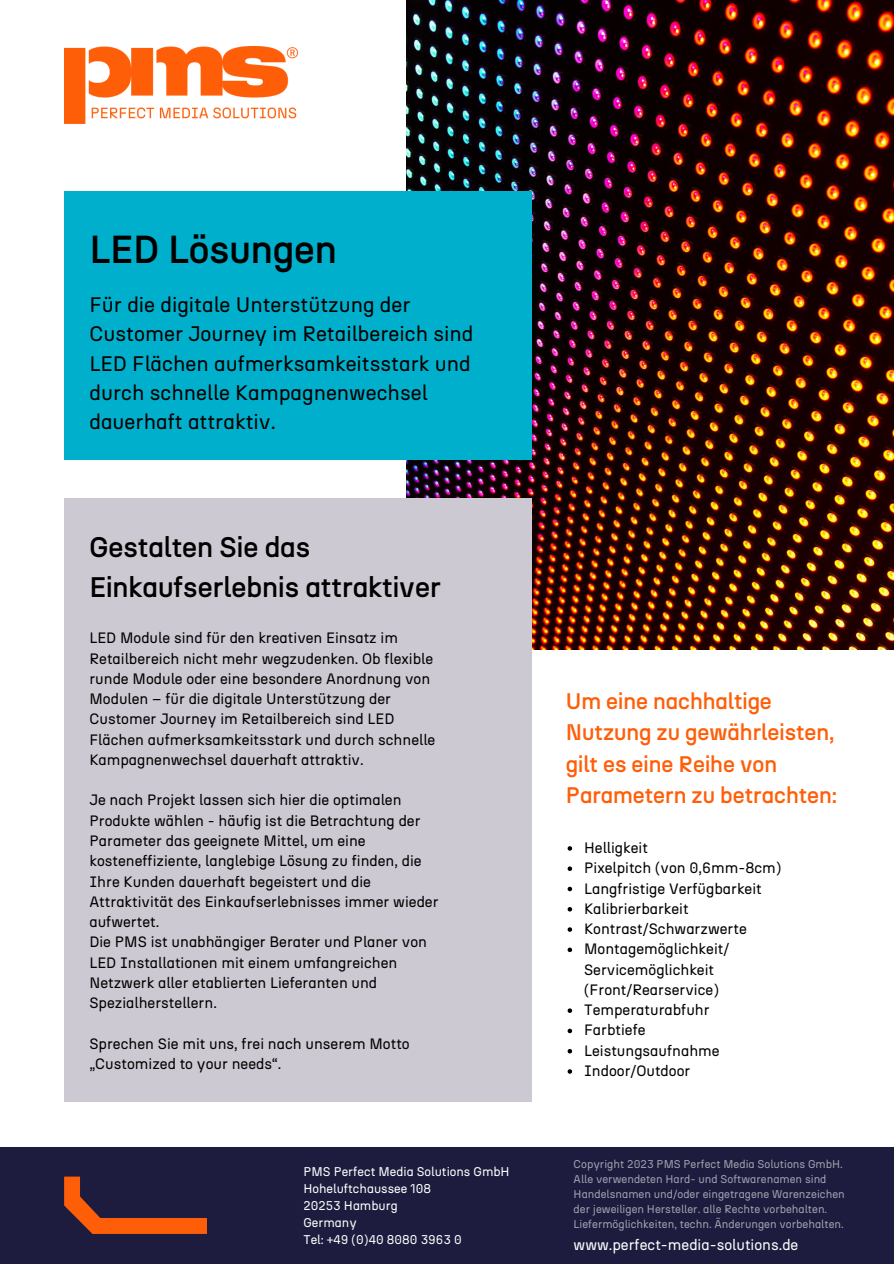
<style>
.page{position:relative;width:894px;height:1264px;background:#fff}
.page>*{position:absolute;margin:0;border:0;box-sizing:border-box;transform-origin:0 0}
.t1{font:500 39px "N27";color:#000}
.t2{font:500 28.35px/39.5px "N27";color:#000}
.t3{font:500 22.5px/31.5px "N27";color:#ff5e08}
.t4{font:21px/29.2px "N27";color:#000}
.t5{font:15px/20.2px "N27";color:#000}
.t6{font:15px "N27";color:#fff}
.t7{font:12.6px/17.1px "N27";color:#fff}
.t8{font:11.25px/15px "N27";color:#fff}
</style>
<div class="page">
<img style="left:406px;top:0;width:487px;height:650px">
<div style="left:0;top:1147px;width:893px;height:116px;background:#1d1c3e"></div>
<div style="left:64px;top:191px;width:467px;height:268px;background:#00afcb"></div>
<img style="left:64px;top:47px;width:233px;height:76px">
<div style="left:64px;top:498px;width:467px;height:603px;background:#cdc9d2"></div>
<svg style="left:567px;top:846px;width:5px;height:4px"></svg>
<svg style="left:567px;top:866px;width:5px;height:5px"></svg>
<svg style="left:567px;top:886px;width:5px;height:5px"></svg>
<svg style="left:567px;top:907px;width:5px;height:4px"></svg>
<svg style="left:567px;top:927px;width:5px;height:4px"></svg>
<svg style="left:567px;top:947px;width:5px;height:5px"></svg>
<svg style="left:567px;top:1008px;width:5px;height:4px"></svg>
<svg style="left:567px;top:1028px;width:5px;height:5px"></svg>
<svg style="left:567px;top:1049px;width:5px;height:4px"></svg>
<svg style="left:567px;top:1069px;width:5px;height:4px"></svg>
<svg style="left:64px;top:1176px;width:143px;height:57px"></svg>
<h1 class="t1" style="left:89px;top:226px;width:249px">LED Lösungen</h1>
<h3 class="t4" style="left:89px;top:290px;width:385px">Für die digitale Unterstützung der Customer Journey im Retailbereich sind LED Flächen aufmerksamkeitsstark und durch schnelle Kampagnenwechsel dauerhaft attraktiv.</h3>
<h2 class="t2" style="left:89px;top:527px;width:353px">Gestalten Sie das<br>Einkaufserlebnis attraktiver</h2>
<p class="t5" style="left:89px;top:628px;width:347px">LED Module sind für den kreativen Einsatz im Retailbereich nicht mehr wegzudenken. Ob flexible runde Module oder eine besondere Anordnung von Modulen – für die digitale Unterstützung der Customer Journey im Retailbereich sind LED Flächen aufmerksamkeitsstark und durch schnelle Kampagnenwechsel dauerhaft attraktiv.</p>
<p class="t5" style="left:89px;top:790px;width:350px">Je nach Projekt lassen sich hier die optimalen Produkte wählen - häufig ist die Betrachtung der Parameter das geeignete Mittel, um eine kosteneffiziente, langlebige Lösung zu finden, die Ihre Kunden dauerhaft begeistert und die Attraktivität des Einkaufserlebnisses immer wieder aufwertet.<br>Die PMS ist unabhängiger Berater und Planer von LED Installationen mit einem umfangreichen Netzwerk aller etablierten Lieferanten und Spezialherstellern.</p>
<p class="t5" style="left:89px;top:1033px;width:322px">Sprechen Sie mit uns, frei nach unserem Motto „Customized to your needs“.</p>
<h3 class="t3" style="left:565px;top:685px;width:273px">Um eine nachhaltige<br>Nutzung zu gewährleisten, gilt es eine Reihe von<br>Parametern zu betrachten:</h3>
<p class="t5" style="left:584px;top:837px;width:199px">Helligkeit<br>Pixelpitch (von 0,6mm-8cm)<br>Langfristige Verfügbarkeit<br>Kalibrierbarkeit<br>Kontrast/Schwarzwerte<br>Montagemöglichkeit/<br>Servicemöglichkeit (Front/Rearservice)<br>Temperaturabfuhr<br>Farbtiefe<br>Leistungsaufnahme<br>Indoor/Outdoor</p>
<p class="t7" style="left:303px;top:1162px;width:208px">PMS Perfect Media Solutions GmbH<br>Hoheluftchaussee 108<br>20253 Hamburg<br>Germany<br>Tel: +49 (0)40 8080 3963 0</p>
<p class="t8" style="left:573px;top:1156px;width:273px">Copyright 2023 PMS Perfect Media Solutions GmbH.<br>Alle verwendeten Hard- und Softwarenamen sind Handelsnamen und/oder eingetragene Warenzeichen der jeweiligen Hersteller. alle Rechte vorbehalten.<br>Liefermöglichkeiten, techn. Änderungen vorbehalten.</p>
<p class="t6" style="left:573px;top:1235px;width:226px">www.perfect-media-solutions.de</p>
</div>
